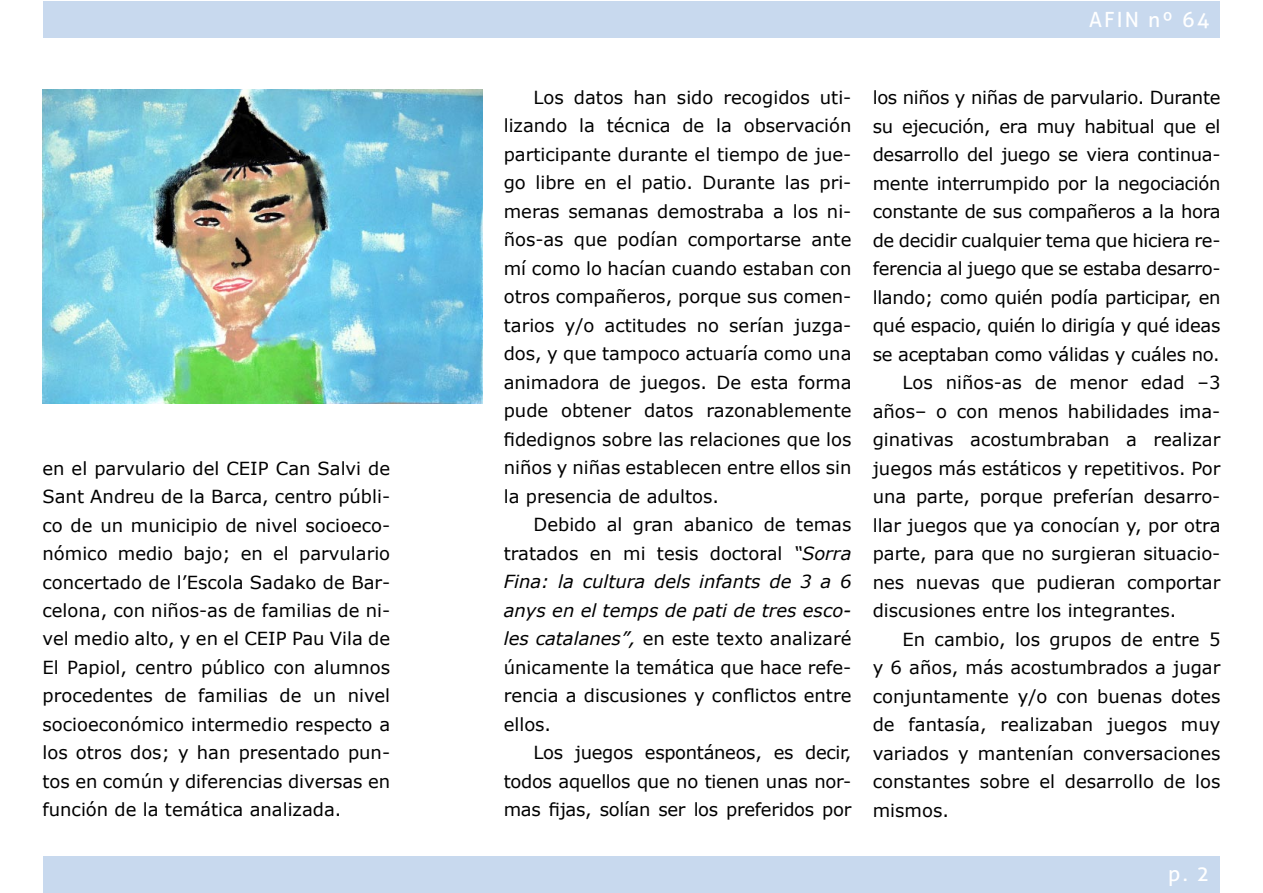
<style>
.page{position:relative;width:1263px;height:893px;background:#fff}
.page>*{position:absolute;margin:0;border:0;box-sizing:border-box;transform-origin:0 0}
.t1{font:21px "Aller";letter-spacing:.1em;color:#fff}
.t2{font:18px/28.5px "Verdana";color:#000;text-align:justify}
.t3{font:18px "Verdana";letter-spacing:-.02em;color:#000}
.s1{font-style:italic}
</style>
<div class="page">
<div style="left:43px;top:1px;width:1177px;height:37px;background:#c8d9ee"></div>
<div style="left:43px;top:856px;width:1177px;height:37px;background:#c8d9ee"></div>
<img style="left:43px;top:89px;width:440px;height:314px">
<p class="t2" style="left:43px;top:454px;width:349px">en el parvulario del CEIP Can Salvi de Sant Andreu de la Barca, centro públi&shy;co de un municipio de nivel socioeco&shy;nómico medio bajo; en el parvulario concertado de l’Escola Sadako de Bar&shy;celona, con niños-as de familias de ni&shy;vel medio alto, y en el CEIP Pau Vila de El Papiol, centro público con alumnos procedentes de familias de un nivel socioeconómico intermedio respecto a los otros dos; y han presentado pun&shy;tos en común y diferencias diversas en función de la temática analizada.</p>
<p class="t1" style="left:1089px;top:7px;width:122px">AFIN nº 64</p>
<p class="t1" style="left:1197px;top:7px;width:14px">2</p>
<p class="t2" style="left:504px;top:83px;width:349px;text-indent:30px">Los datos han sido recogidos uti&shy;lizando la técnica de la observación participante durante el tiempo de jue&shy;go libre en el patio. Durante las pri&shy;meras semanas demostraba a los ni&shy;ños-as que podían comportarse ante mí como lo hacían cuando estaban con otros compañeros, porque sus comen&shy;tarios y/o actitudes no serían juzga&shy;dos, y que tampoco actuaría como una animadora de juegos. De esta forma pude obtener datos razonablemente fidedignos sobre las relaciones que los niños y niñas establecen entre ellos sin la presencia de adultos.</p>
<p class="t2" style="left:504px;top:511px;width:349px;text-indent:30px">Debido al gran abanico de temas tratados en mi tesis doctoral <span class="s1">“Sorra Fina: la cultura dels infants de 3 a 6 anys en el temps de pati de tres esco&shy;les catalanes”,</span> en este texto analizaré únicamente la temática que hace refe&shy;rencia a discusiones y conflictos entre ellos.</p>
<p class="t2" style="left:504px;top:739px;width:349px;text-indent:30px">Los juegos espontáneos, es decir, todos aquellos que no tienen unas nor&shy;mas fijas, solían ser los preferidos por</p>
<p class="t3" style="left:873px;top:86px;width:349px">los niños y niñas de parvulario. Durante</p>
<p class="t3" style="left:873px;top:115px;width:349px">su ejecución, era muy habitual que el</p>
<p class="t3" style="left:873px;top:143px;width:349px">desarrollo del juego se viera continua-</p>
<p class="t3" style="left:873px;top:172px;width:349px">mente interrumpido por la negociación</p>
<p class="t3" style="left:873px;top:200px;width:349px">constante de sus compañeros a la hora</p>
<p class="t3" style="left:873px;top:229px;width:349px">de decidir cualquier tema que hiciera re-</p>
<p class="t3" style="left:873px;top:257px;width:349px">ferencia al juego que se estaba desarro-</p>
<p class="t3" style="left:873px;top:286px;width:349px">llando; como quién podía participar, en</p>
<p class="t3" style="left:873px;top:314px;width:349px">qué espacio, quién lo dirigía y qué ideas</p>
<p class="t3" style="left:873px;top:343px;width:349px">se aceptaban como válidas y cuáles no.</p>
<p class="t2" style="left:902px;top:369px;width:319px">Los niños-as de menor edad –3</p>
<p class="t2" style="left:873px;top:397px;width:349px">años– o con menos habilidades ima-</p>
<p class="t2" style="left:873px;top:426px;width:349px">ginativas acostumbraban a realizar</p>
<p class="t2" style="left:873px;top:454px;width:349px">juegos más estáticos y repetitivos. Por</p>
<p class="t2" style="left:873px;top:483px;width:349px">una parte, porque preferían desarro-</p>
<p class="t2" style="left:873px;top:511px;width:349px">llar juegos que ya conocían y, por otra</p>
<p class="t2" style="left:873px;top:539px;width:349px">parte, para que no surgieran situacio-</p>
<p class="t2" style="left:873px;top:568px;width:349px">nes nuevas que pudieran comportar</p>
<p class="t2" style="left:873px;top:596px;width:305px">discusiones entre los integrantes.</p>
<p class="t2" style="left:902px;top:625px;width:319px">En cambio, los grupos de entre 5</p>
<p class="t2" style="left:873px;top:653px;width:349px">y 6 años, más acostumbrados a jugar</p>
<p class="t2" style="left:873px;top:682px;width:349px">conjuntamente y/o con buenas dotes</p>
<p class="t2" style="left:873px;top:710px;width:349px">de fantasía, realizaban juegos muy</p>
<p class="t2" style="left:873px;top:739px;width:349px">variados y mantenían conversaciones</p>
<p class="t2" style="left:873px;top:767px;width:349px">constantes sobre el desarrollo de los</p>
<p class="t2" style="left:873px;top:796px;width:78px">mismos.</p>
<p class="t1" style="left:1168px;top:861px;width:43px">p. 2</p>
</div>
